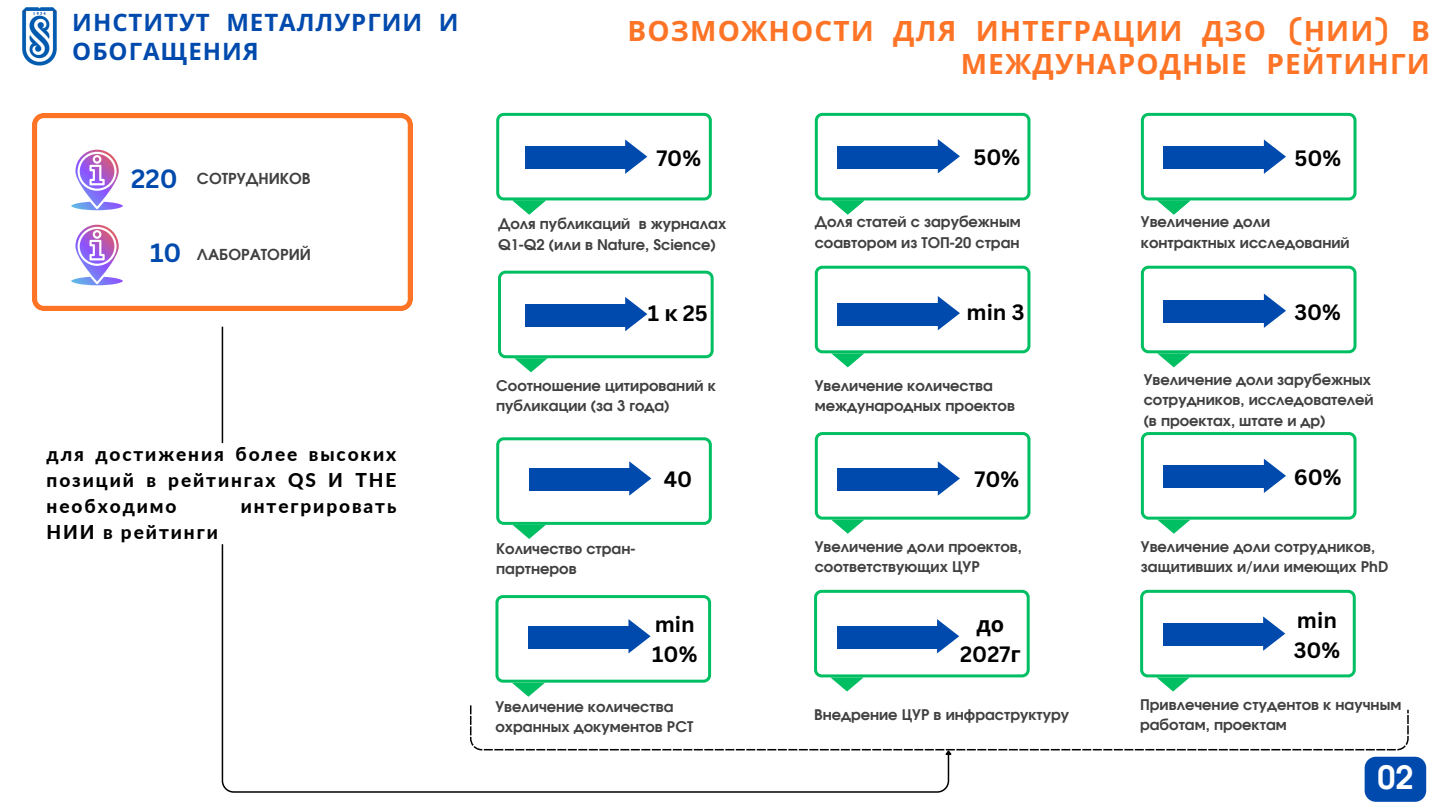
<style>
.page{position:relative;width:1440px;height:810px;background:#fff}
.page>*{position:absolute;margin:0;border:0;box-sizing:border-box;transform-origin:0 0}
.t1{font:700 32.1px "Evolventa";color:#fff}
.t2{font:700 28px/33px "Noto Sans";letter-spacing:.04em;color:#fd7426;text-align:right}
.t3{font:700 25.7px "Canva Sans";color:#004aad}
.t4{font:700 24px/28.5px "Noto Sans";letter-spacing:.04em;color:#004aad}
.t5{font:700 21.6px/30.1px "Canva Sans";color:#000}
.t6{font:800 19.1px/26.2px "Lato";letter-spacing:.1em;color:#000;text-align:justify}
.t7{font:700 15.1px "Evolventa";color:#404040}
.t8{font:700 14.7px/20.2px "Evolventa";color:#404040}
.s1{font-family:"Space Mono"}
.s2{font-family:"Noto Sans"}
</style>
<div class="page">
<img style="left:23px;top:7px;width:34px;height:58px">
<hr style="left:222px;top:327px;width:1px;height:116px;background:#000">
<svg style="left:221px;top:544px;width:729px;height:249px"></svg>
<svg style="left:470px;top:705px;width:939px;height:51px"></svg>
<svg style="left:32px;top:113px;width:381px;height:198px"></svg>
<svg style="left:71px;top:225px;width:52px;height:60px"></svg>
<svg style="left:71px;top:150px;width:52px;height:60px"></svg>
<div style="left:1365px;top:757px;width:61px;height:45px;background:#004aad;border-radius:11px"></div>
<svg style="left:496px;top:113px;width:216px;height:102px"></svg>
<svg style="left:498px;top:271px;width:216px;height:101px"></svg>
<svg style="left:496px;top:437px;width:216px;height:102px"></svg>
<svg style="left:815px;top:113px;width:215px;height:102px"></svg>
<svg style="left:815px;top:266px;width:215px;height:101px"></svg>
<svg style="left:1141px;top:113px;width:216px;height:102px"></svg>
<svg style="left:1141px;top:266px;width:216px;height:101px"></svg>
<svg style="left:815px;top:432px;width:215px;height:102px"></svg>
<svg style="left:1141px;top:432px;width:216px;height:102px"></svg>
<svg style="left:495px;top:595px;width:216px;height:102px"></svg>
<svg style="left:814px;top:590px;width:216px;height:102px"></svg>
<svg style="left:1140px;top:590px;width:216px;height:102px"></svg>
<h1 class="t4" style="left:72px;top:7px;width:388px">ИНСТИТУТ МЕТАЛЛУРГИИ И<br>ОБОГАЩЕНИЯ</h1>
<h2 class="t3" style="left:131px;top:161px;width:48px">220</h2>
<p class="t7" style="left:197px;top:172px;width:115px">СОТРУДНИКОВ</p>
<p class="t3" style="left:150px;top:234px;width:33px">10</p>
<p class="t7" style="left:197px;top:247px;width:116px">ЛАБОРАТОРИЙ</p>
<p class="t6" style="left:47px;top:440px;width:351px">для достижения более высоких позиций в рейтингах QS И ТНЕ необходимо</p>
<p class="t6" style="left:241px;top:493px;width:157px">интегрировать</p>
<p class="t6" style="left:47px;top:519px;width:173px">НИИ в рейтинги</p>
<h3 class="t2" style="left:628px;top:14px;width:804px">ВОЗМОЖНОСТИ ДЛЯ ИНТЕГРАЦИИ ДЗО <span class="s1">(</span>НИИ<span class="s1">)</span> В<br>МЕЖДУНАРОДНЫЕ РЕЙТИНГИ</h3>
<p class="t5" style="left:656px;top:142px;width:46px">70%</p>
<p class="t5" style="left:973px;top:142px;width:48px">50%</p>
<p class="t5" style="left:1294px;top:142px;width:48px">50%</p>
<h6 class="t8" style="left:498px;top:215px;width:230px">Доля публикаций в журналах</h6>
<h4 class="t8" style="left:498px;top:235px;width:219px">Q1-Q2 (или в Nature, Science)</h4>
<p class="t8" style="left:815px;top:213px;width:207px">Доля статей с зарубежным соавтором из ТОП-20 стран</p>
<h4 class="t8" style="left:1141px;top:213px;width:210px">Увеличение доли контрактных исследований</h4>
<p class="t5" style="left:648px;top:298px;width:61px">1<span class="s2">к</span>25</p>
<p class="t5" style="left:967px;top:297px;width:59px">min 3</p>
<p class="t5" style="left:1294px;top:296px;width:48px">30%</p>
<h4 class="t8" style="left:496px;top:376px;width:221px">Соотношение цитирований к публикации (за 3 года)</h4>
<p class="t8" style="left:815px;top:376px;width:202px">Увеличение количества международных проектов</p>
<h4 class="t8" style="left:1144px;top:371px;width:231px">Увеличение доли зарубежных сотрудников, исследователей (в проектах, штате и др)</h4>
<p class="t5" style="left:664px;top:464px;width:30px">40</p>
<p class="t5" style="left:974px;top:464px;width:46px">70%</p>
<p class="t5" style="left:1294px;top:461px;width:49px">60%</p>
<h4 class="t8" style="left:496px;top:540px;width:141px">Количество стран&shy;партнеров</h4>
<p class="t8" style="left:815px;top:537px;width:209px">Увеличение доли проектов, соответствующих ЦУР</p>
<h4 class="t8" style="left:1141px;top:537px;width:249px">Увеличение доли сотрудников, защитивших и/или имеющих PhD</h4>
<h4 class="t5" style="left:652px;top:608px;width:47px">min<br>10%</h4>
<h5 class="t5" style="left:960px;top:608px;width:62px;text-align:center"><span class="s2">до<br></span>2027<span class="s2">г</span></h5>
<p class="t5" style="left:1294px;top:604px;width:48px">min<br>30%</p>
<h4 class="t8" style="left:495px;top:697px;width:199px">Увеличение количества охранных документов РСТ</h4>
<p class="t8" style="left:814px;top:705px;width:257px">Внедрение ЦУР в инфраструктуру</p>
<h4 class="t8" style="left:1140px;top:695px;width:263px">Привлечение студентов к научным работам, проектам</h4>
<h6 class="t1" style="left:1377px;top:763px;width:37px">02</h6>
</div>
